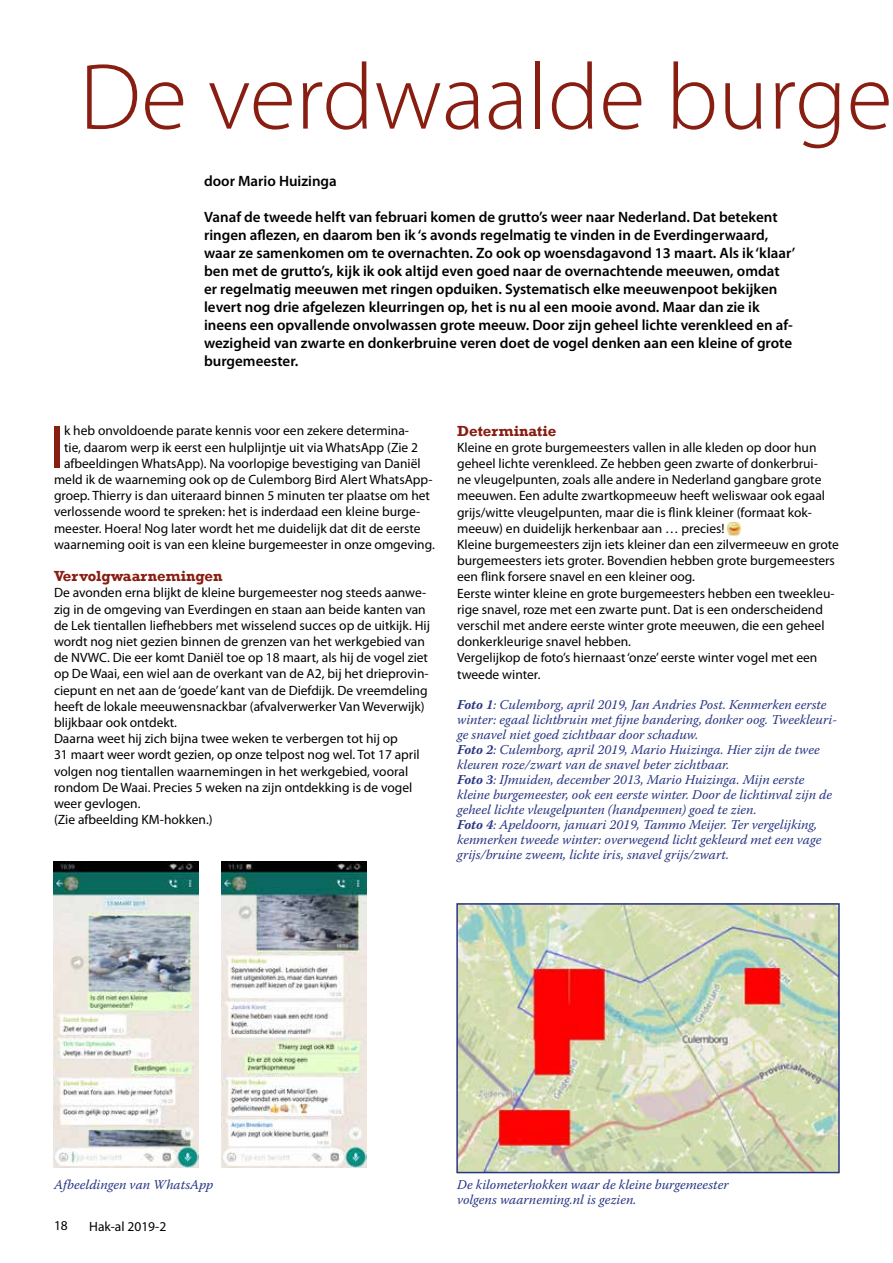
<style>
.page{position:relative;width:893px;height:1263px;background:#fff}
.page>*{position:absolute;margin:0;border:0;box-sizing:border-box;transform-origin:0 0}
.t1{font:300 94.5px "Myriad Pro";color:#881e12}
.t2{font:61.5px "Myriad Pro";color:#881e12}
.t3{font:600 15px/18px "Myriad Pro";color:#000}
.t4{font:700 15px "Rockwell";color:#881e12}
.t5{font:13.5px/16.2px "Myriad Pro";color:#000}
.t6{font:italic 13.5px/15px "Warnock Pro";color:#283583}
.s1{font-weight:700}
</style>
<div class="page">
<svg style="left:727px;top:522px;width:13px;height:13px"></svg>
<img style="left:54px;top:861px;width:145px;height:306px">
<img style="left:222px;top:861px;width:145px;height:306px">
<img style="left:459px;top:906px;width:378px;height:264px">
<div style="left:456px;top:903px;width:384px;height:270px;border:2px solid #283583"></div>
<h1 class="t1" style="left:80px;top:45px;width:814px">De verdwaalde burge</h1>
<p class="t3" style="left:204px;top:172px;width:134px">door Mario Huizinga</p>
<p class="t3" style="left:204px;top:208px;width:593px">Vanaf de tweede helft van februari komen de grutto’s weer naar Nederland. Dat betekent ringen aflezen, en daarom ben ik ‘s avonds regelmatig te vinden in de Everdingerwaard, waar ze samenkomen om te overnachten. Zo ook op woensdagavond 13 maart. Als ik ‘klaar’ ben met de grutto’s, kijk ik ook altijd even goed naar de overnachtende meeuwen, omdat er regelmatig meeuwen met ringen opduiken. Systematisch elke meeuwenpoot bekijken levert nog drie afgelezen kleurringen op, het is nu al een mooie avond. Maar dan zie ik ineens een opvallende onvolwassen grote meeuw. Door zijn geheel lichte verenkleed en af&shy;wezigheid van zwarte en donkerbruine veren doet de vogel denken aan een kleine of grote burgemeester.</p>
<h2 class="t2" style="left:49px;top:414px;width:16px">I</h2>
<p class="t5" style="left:64px;top:423px;width:346px">k heb onvoldoende parate kennis voor een zekere determina-</p>
<p class="t5" style="left:64px;top:439px;width:356px">tie, daarom werp ik eerst een hulplijntje uit via WhatsApp (Zie 2</p>
<p class="t5" style="left:64px;top:455px;width:358px">afbeeldingen WhatsApp). Na voorlopige bevestiging van Daniël</p>
<p class="t5" style="left:54px;top:472px;width:380px">meld ik de waarneming ook op de Culemborg Bird Alert WhatsApp-</p>
<p class="t5" style="left:54px;top:488px;width:378px">groep. Thierry is dan uiteraard binnen 5 minuten ter plaatse om het</p>
<p class="t5" style="left:54px;top:504px;width:368px">verlossende woord te spreken: het is inderdaad een kleine burge-</p>
<p class="t5" style="left:54px;top:520px;width:368px">meester. Hoera! Nog later wordt het me duidelijk dat dit de eerste</p>
<p class="t5" style="left:54px;top:536px;width:382px">waarneming ooit is van een kleine burgemeester in onze omgeving.</p>
<p class="t4" style="left:54px;top:567px;width:170px">Vervolgwaarnemingen</p>
<p class="t5" style="left:54px;top:585px;width:378px">De avonden erna blijkt de kleine burgemeester nog steeds aanwe&shy;zig in de omgeving van Everdingen en staan aan beide kanten van de Lek tientallen liefhebbers met wisselend succes op de uitkijk. Hij wordt nog niet gezien binnen de grenzen van het werkgebied van de NVWC. Die eer komt Daniël toe op 18 maart, als hij de vogel ziet op De Waai, een wiel aan de overkant van de A2, bij het drieprovin&shy;ciepunt en net aan de ‘goede’ kant van de Diefdijk. De vreemdeling heeft de lokale meeuwensnackbar (afvalverwerker Van Weverwijk) blijkbaar ook ontdekt.<br>Daarna weet hij zich bijna twee weken te verbergen tot hij op<br>31 maart weer wordt gezien, op onze telpost nog wel. Tot 17 april volgen nog tientallen waarnemingen in het werkgebied, vooral rondom De Waai. Precies 5 weken na zijn ontdekking is de vogel weer gevlogen.<br>(Zie afbeelding KM-hokken.)</p>
<p class="t4" style="left:457px;top:421px;width:101px">Determinatie</p>
<p class="t5" style="left:457px;top:439px;width:383px">Kleine en grote burgemeesters vallen in alle kleden op door hun geheel lichte verenkleed. Ze hebben geen zwarte of donkerbrui-<br>ne vleugelpunten, zoals alle andere in Nederland gangbare grote meeuwen. Een adulte zwartkopmeeuw heeft weliswaar ook egaal grijs/witte vleugelpunten, maar die is flink kleiner (formaat kok&shy;meeuw) en duidelijk herkenbaar aan … precies!<br>Kleine burgemeesters zijn iets kleiner dan een zilvermeeuw en grote burgemeesters iets groter. Bovendien hebben grote burgemeesters een flink forsere snavel en een kleiner oog.<br>Eerste winter kleine en grote burgemeesters hebben een tweekleu&shy;rige snavel, roze met een zwarte punt. Dat is een onderscheidend verschil met andere eerste winter grote meeuwen, die een geheel donkerkleurige snavel hebben.<br>Vergelijkop de foto’s hiernaast ‘onze’ eerste winter vogel met een tweede winter.</p>
<p class="t6" style="left:457px;top:696px;width:381px"><span class="s1">Foto 1</span>: Culemborg, april 2019, Jan Andries Post. Kenmerken eerste winter: egaal lichtbruin met fijne bandering, donker oog. Tweekleuri&shy;ge snavel niet goed zichtbaar door schaduw.<br><span class="s1">Foto 2</span>: Culemborg, april 2019, Mario Huizinga. Hier zijn de twee kleuren roze/zwart van de snavel beter zichtbaar.<br><span class="s1">Foto 3</span>: IJmuiden, december 2013, Mario Huizinga. Mijn eerste kleine burgemeester, ook een eerste winter. Door de lichtinval zijn de geheel lichte vleugelpunten (handpennen) goed te zien.<br><span class="s1">Foto 4</span>: Apeldoorn, januari 2019, Tammo Meijer. Ter vergelijking, kenmerken tweede winter: overwegend licht gekleurd met een vage grijs/bruine zweem, lichte iris, snavel grijs/zwart.</p>
<p class="t6" style="left:54px;top:1176px;width:161px">Afbeeldingen van WhatsApp</p>
<p class="t5" style="left:54px;top:1217px;width:15px">18</p>
<p class="t5" style="left:89px;top:1218px;width:78px">Hak-al 2019-2</p>
<p class="t6" style="left:457px;top:1176px;width:273px">De kilometerhokken waar de kleine burgemeester volgens waarneming.nl is gezien.</p>
</div>
